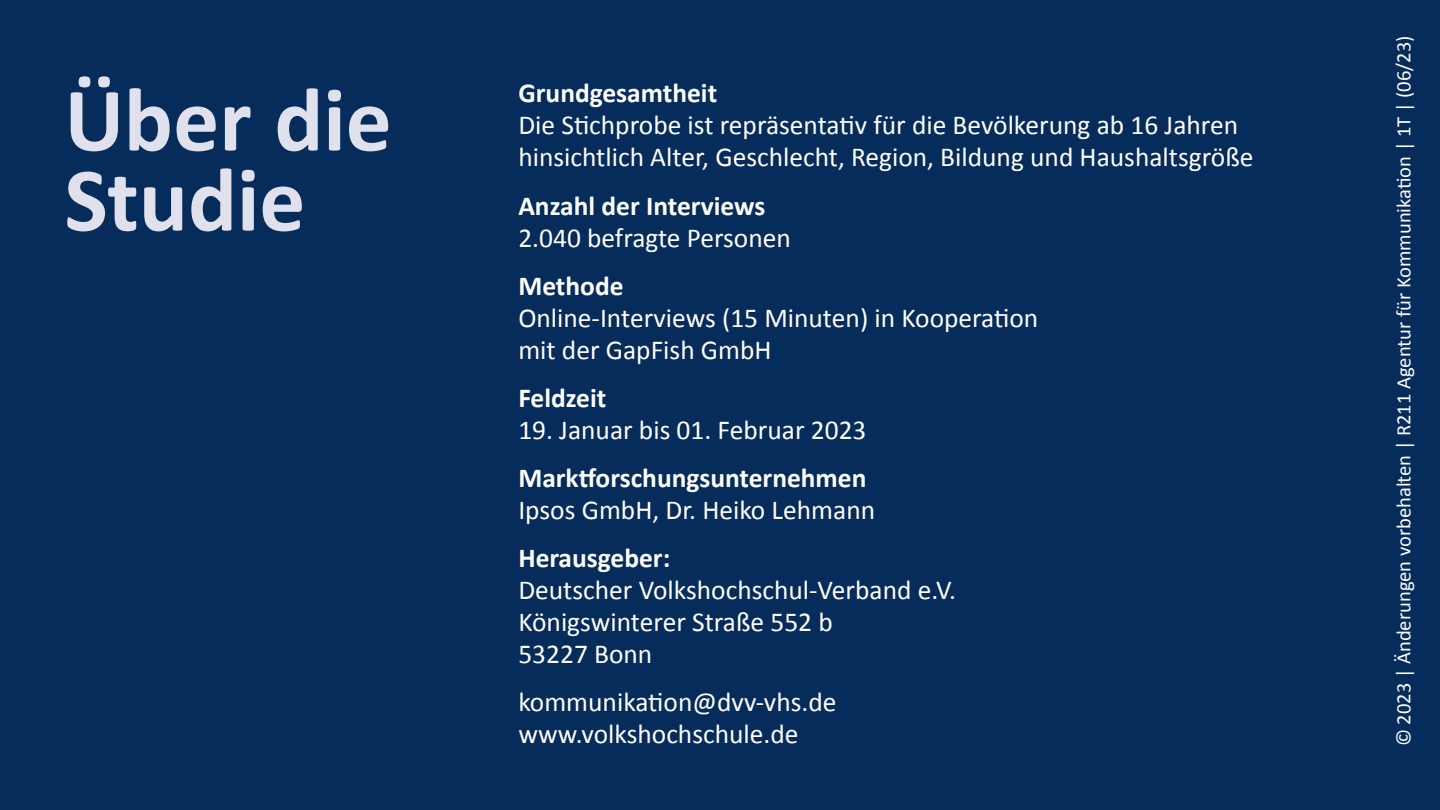
<style>
.page{position:relative;width:1440px;height:810px;background:#052c5a}
.page>*{position:absolute;margin:0;border:0;box-sizing:border-box;transform-origin:0 0}
.t1{font:700 91.5px/80.1px "Calibri";color:#e0e1ec}
.t2{font:27.45px/32px "Calibri";color:#fff}
.t3{font:700 27.45px "Calibri";color:#fff}
.t4{font:20.62px "Calibri";color:#fff}
</style>
<div class="page">
<h1 class="t1" style="left:64px;top:76px;width:329px">Über die<br>Studie</h1>
<p class="t3" style="left:518px;top:76px;width:200px">Grundgesamtheit</p>
<p class="t2" style="left:518px;top:108px;width:737px">Die Stichprobe ist repräsentativ für die Bevölkerung ab 16 Jahren hinsichtlich Alter, Geschlecht, Region, Bildung und Haushaltsgröße</p>
<p class="t3" style="left:518px;top:188px;width:249px">Anzahl der Interviews</p>
<p class="t2" style="left:518px;top:220px;width:274px">2.040 befragte Personen</p>
<p class="t3" style="left:518px;top:268px;width:107px">Methode</p>
<p class="t2" style="left:518px;top:300px;width:521px">Online-Interviews (15 Minuten) in Kooperation mit der GapFish GmbH</p>
<p class="t3" style="left:518px;top:381px;width:89px">Feldzeit</p>
<p class="t2" style="left:518px;top:412px;width:350px">19. Januar bis 01. Februar 2023</p>
<p class="t3" style="left:518px;top:461px;width:350px">Marktforschungsunternehmen</p>
<p class="t2" style="left:518px;top:492px;width:358px">Ipsos GmbH, Dr. Heiko Lehmann</p>
<p class="t3" style="left:518px;top:541px;width:153px">Herausgeber:</p>
<p class="t2" style="left:518px;top:572px;width:439px">Deutscher Volkshochschul-Verband e.V.<br>Königswinterer Straße 552 b<br>53227 Bonn</p>
<p class="t2" style="left:518px;top:685px;width:320px">kommunikation@dvv-vhs.de www.volkshochschule.de</p>
<p class="t4" style="left:1391px;top:746px;width:712px;rotate:-90deg">© 2023 | Änderungen vorbehalten | R211 Agentur für Kommunikation | 1T | (06/23)</p>
</div>
